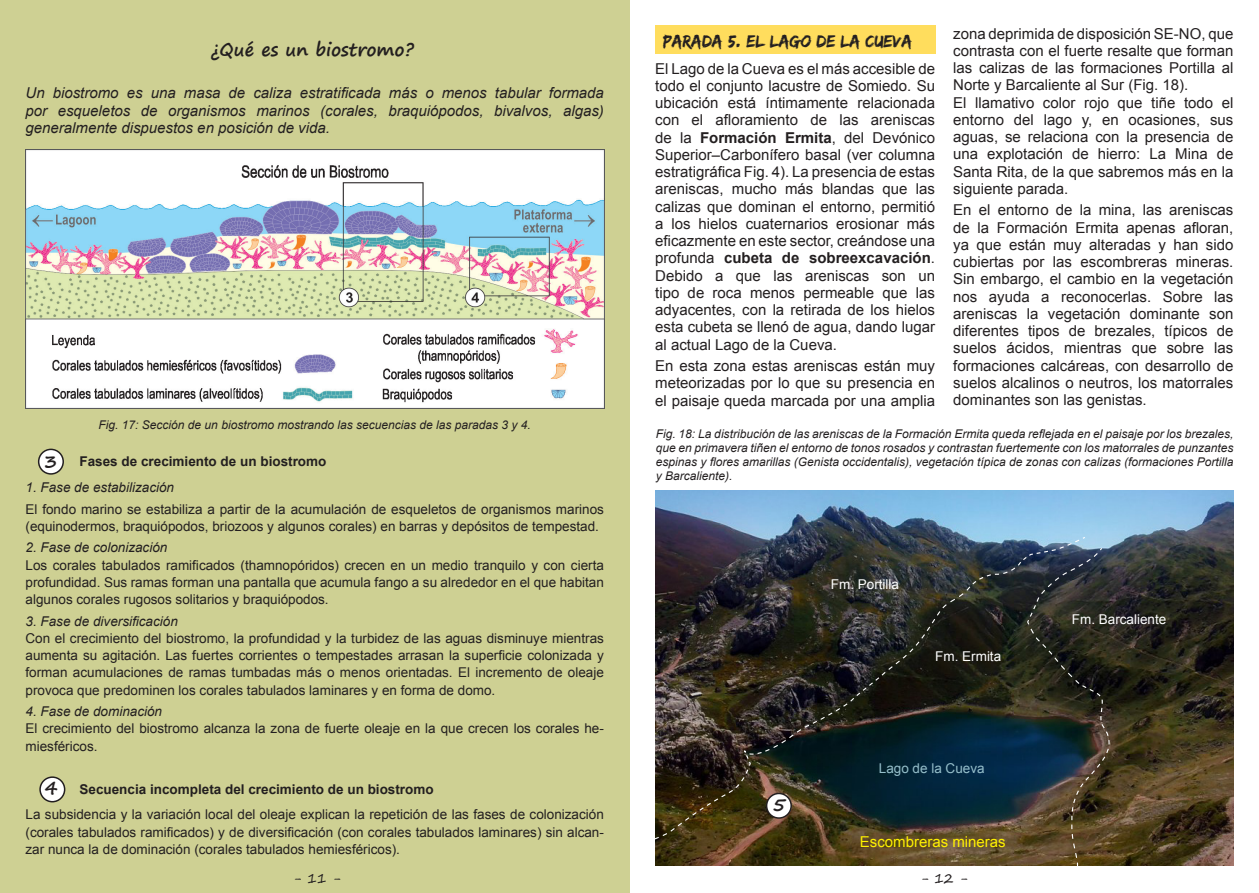
<style>
.page{position:relative;width:1259px;height:893px;background:#fff}
.page>*{position:absolute;margin:0;border:0;box-sizing:border-box;transform-origin:0 0}
.t1{font:18px "Edo SZ";color:#231f20}
.t2{font:700 18px "Segoe Print";color:#231f20}
.t3{font:15px/17.2px "Arial";color:#231f20;text-align:justify}
.t4{font:italic 15px/17.2px "Arial";color:#231f20;text-align:justify}
.t5{font:15px "Arial";color:#fff101}
.t6{font:13.5px/17.2px "Arial";color:#231f20;text-align:justify}
.t7{font:italic 13.5px "Arial";color:#231f20}
.t8{font:700 13.5px "Arial";color:#231f20}
.t9{font:13.5px "Arial";color:#fff}
.t10{font:13.5px "Arial";color:#95beca}
.t11{font:13.5px "Segoe Print";color:#231f20}
.t12{font:italic 12px/14.2px "Arial";color:#231f20;text-align:justify}
.s1{font-weight:700}
</style>
<div class="page">
<div style="left:0;top:0;width:629px;height:893px;background:#ced093"></div>
<div style="left:655px;top:26px;width:280px;height:28px;background:#ffdd5d"></div>
<img style="left:655px;top:490px;width:578px;height:375px">
<img style="left:655px;top:536px;width:431px;height:307px">
<img style="left:1002px;top:538px;width:109px;height:328px">
<div style="left:766px;top:793px;width:25px;height:25px;background:#fff;border-radius:50%"></div>
<div style="left:766px;top:793px;width:26px;height:26px;border:2px solid #231f20;border-radius:50%"></div>
<div style="left:40px;top:777px;width:25px;height:25px;background:#fff;border-radius:50%"></div>
<div style="left:39px;top:776px;width:26px;height:26px;border:2px solid #231f20;border-radius:50%"></div>
<div style="left:39px;top:449px;width:24px;height:25px;background:#fff;border-radius:50%"></div>
<div style="left:38px;top:449px;width:26px;height:26px;border:2px solid #231f20;border-radius:50%"></div>
<img style="left:26px;top:149px;width:578px;height:259px">
<p class="t2" style="left:211px;top:34px;width:205px">¿Qué es un biostromo?</p>
<p class="t4" style="left:26px;top:85px;width:580px">Un biostromo es una masa de caliza estratificada más o menos tabular formada por esqueletos de organismos marinos (corales, braquiópodos, bivalvos, algas) generalmente dispuestos en posición de vida.</p>
<p class="t12" style="left:99px;top:418px;width:434px">Fig. 17: Sección de un biostromo mostrando las secuencias de las paradas 3 y 4.</p>
<p class="t8" style="left:80px;top:452px;width:248px">Fases de crecimiento de un biostromo</p>
<p class="t7" style="left:26px;top:478px;width:150px">1. Fase de estabilización</p>
<p class="t6" style="left:26px;top:500px;width:580px">El fondo marino se estabiliza a partir de la acumulación de esqueletos de organismos marinos (equinodermos, braquiópodos, briozoos y algunos corales) en barras y depósitos de tempestad.</p>
<p class="t7" style="left:26px;top:539px;width:143px">2. Fase de colonización</p>
<p class="t6" style="left:26px;top:556px;width:580px">Los corales tabulados ramificados (thamnopóridos) crecen en un medio tranquilo y con cierta profundidad. Sus ramas forman una pantalla que acumula fango a su alrededor en el que habitan algunos corales rugosos solitarios y braquiópodos.</p>
<p class="t7" style="left:26px;top:612px;width:154px">3. Fase de diversificación</p>
<p class="t6" style="left:26px;top:629px;width:580px">Con el crecimiento del biostromo, la profundidad y la turbidez de las aguas disminuye mientras aumenta su agitación. Las fuertes corrientes o tempestades arrasan la superficie colonizada y forman acumulaciones de ramas tumbadas más o menos orientadas. El incremento de oleaje provoca que predominen los corales tabulados laminares y en forma de domo.</p>
<p class="t7" style="left:26px;top:702px;width:138px">4. Fase de dominación</p>
<p class="t6" style="left:26px;top:720px;width:580px">El crecimiento del biostromo alcanza la zona de fuerte oleaje en la que crecen los corales he&shy;miesféricos.</p>
<p class="t8" style="left:80px;top:780px;width:356px">Secuencia incompleta del crecimiento de un biostromo</p>
<p class="t6" style="left:26px;top:806px;width:580px">La subsidencia y la variación local del oleaje explican la repetición de las fases de colonización (corales tabulados ramificados) y de diversificación (con corales tabulados laminares) sin alcan&shy;zar nunca la de dominación (corales tabulados hemiesféricos).</p>
<p class="t2" style="left:44px;top:445px;width:15px">3</p>
<p class="t2" style="left:45px;top:771px;width:15px">4</p>
<p class="t11" style="left:293px;top:866px;width:49px">- 11 -</p>
<p class="t3" style="left:953px;top:25px;width:282px">zona deprimida de disposición SE-NO, que contrasta con el fuerte resalte que forman las calizas de las formaciones Portilla al Norte y Barcaliente al Sur (Fig. 18).</p>
<p class="t3" style="left:953px;top:94px;width:282px">El llamativo color rojo que tiñe todo el entorno del lago y, en ocasiones, sus aguas, se relaciona con la presencia de una explotación de hierro: La Mina de Santa Rita, de la que sabremos más en la siguiente parada.</p>
<p class="t3" style="left:953px;top:202px;width:282px">En el entorno de la mina, las areniscas de la Formación Ermita apenas afloran, ya que están muy alteradas y han sido cubiertas por las escombreras mineras.<br>Sin embargo, el cambio en la vegetación nos ayuda a reconocerlas. Sobre las areniscas la vegetación dominante son diferentes tipos de brezales, típicos de suelos ácidos, mientras que sobre las formaciones calcáreas, con desarrollo de suelos alcalinos o neutros, los matorrales dominantes son las genistas.</p>
<p class="t12" style="left:656px;top:427px;width:579px">Fig. 18: La distribución de las areniscas de la Formación Ermita queda reflejada en el paisaje por los brezales, que en primavera tiñen el entorno de tonos rosados y contrastan fuertemente con los matorrales de punzantes espinas y flores amarillas (Genista occidentalis), vegetación típica de zonas con calizas (formaciones Portilla y Barcaliente).</p>
<p class="t1" style="left:663px;top:30px;width:251px">PARADA 5. EL LAGO DE LA CUEVA</p>
<p class="t3" style="left:655px;top:60px;width:281px">El Lago de la Cueva es el más accesible de todo el conjunto lacustre de Somiedo. Su ubicación está íntimamente relacionada con el afloramiento de las areniscas de la <span class="s1">Formación Ermita</span>, del Devónico Superior–Carbonífero basal (ver columna estratigráfica Fig. 4). La presencia de estas areniscas, mucho más blandas que las calizas que dominan el entorno, permitió a los hielos cuaternarios erosionar más eficazmente en este sector, creándose una profunda <span class="s1">cubeta de sobreexcavación</span>.<br>Debido a que las areniscas son un tipo de roca menos permeable que las adyacentes, con la retirada de los hielos esta cubeta se llenó de agua, dando lugar al actual Lago de la Cueva.</p>
<p class="t3" style="left:655px;top:357px;width:281px">En esta zona estas areniscas están muy meteorizadas por lo que su presencia en el paisaje queda marcada por una amplia</p>
<p class="t2" style="left:772px;top:788px;width:15px">5</p>
<p class="t9" style="left:831px;top:575px;width:70px">Fm. Portilla</p>
<p class="t9" style="left:935px;top:648px;width:68px">Fm. Ermita</p>
<p class="t10" style="left:879px;top:760px;width:107px">Lago de la Cueva</p>
<p class="t5" style="left:860px;top:831px;width:147px">Escombreras mineras</p>
<p class="t11" style="left:920px;top:866px;width:49px">- 12 -</p>
<p class="t9" style="left:1072px;top:610px;width:96px">Fm. Barcaliente</p>
</div>
